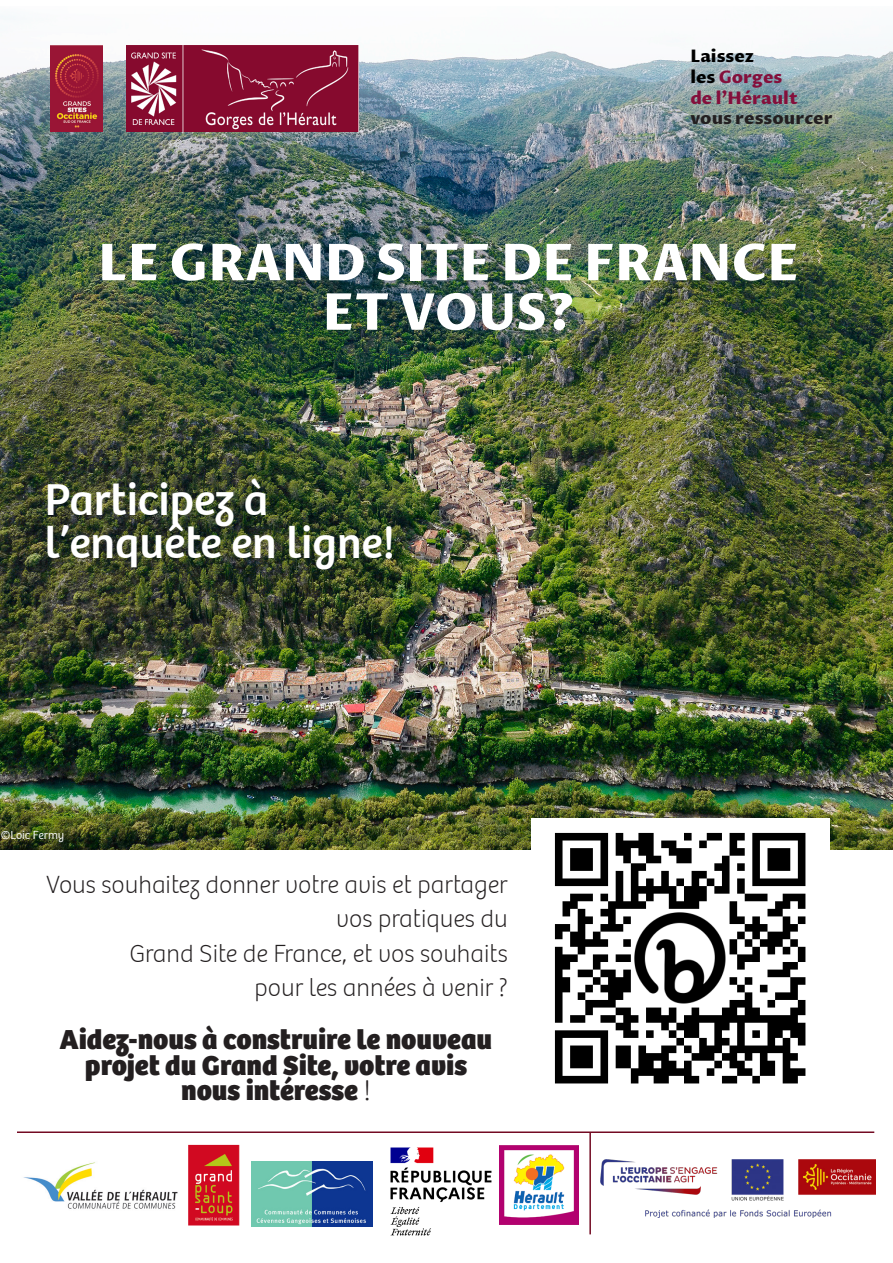
<style>
.page{position:relative;width:893px;height:1263px;background:#fff}
.page>*{position:absolute;margin:0;border:0;box-sizing:border-box;transform-origin:0 0}
.t1{font:800 50.85px "Proza Libre";color:#fff}
.t2{font:45.75px "Bree";color:#fff}
.t3{font:800 28.5px/25.5px "Bree";color:#231f20;text-align:center}
.t4{font:100 25.5px/34.5px "Bree";color:#231f20;text-align:right}
.t5{font:800 17.25px "Proza Libre";color:#840f3b}
.t6{font:800 17.25px "Proza Libre";color:#231f20}
.t7{font:800 17.25px "Proza Libre";color:#000}
.t8{font:300 12px "Bree";color:#fff}
.s1{color:#000}
.s2{font-weight:100}
</style>
<div class="page">
<img style="left:0;top:15px;width:893px;height:834px">
<img style="left:23px;top:1162px;width:155px;height:47px">
<img style="left:252px;top:1161px;width:120px;height:65px">
<img style="left:188px;top:1145px;width:52px;height:81px">
<img style="left:390px;top:1145px;width:116px;height:91px">
<img style="left:600px;top:1160px;width:276px;height:57px">
<img style="left:499px;top:1146px;width:79px;height:79px">
<hr style="left:17px;top:1131px;width:857px;height:2px;background:#730b23">
<hr style="left:589px;top:1132px;width:2px;height:102px;background:#730b23">
<img style="left:127px;top:45px;width:232px;height:86px">
<img style="left:51px;top:45px;width:52px;height:86px">
<img style="left:531px;top:819px;width:298px;height:265px">
<p class="t7" style="left:690px;top:45px;width:65px">Laissez</p>
<p class="t5" style="left:690px;top:66px;width:94px"><span class="s1">les</span> Gorges</p>
<p class="t5" style="left:690px;top:87px;width:109px">de l’Hérault</p>
<p class="t6" style="left:690px;top:108px;width:144px">vous ressourcer</p>
<p class="t1" style="left:98px;top:231px;width:703px">LE GRAND SITE DE FRANCE</p>
<p class="t1" style="left:323px;top:280px;width:254px">ET VOUS?</p>
<p class="t2" style="left:45px;top:473px;width:225px">Participez à</p>
<p class="t2" style="left:45px;top:517px;width:351px">l’enquête en ligne!</p>
<p class="t8" style="left:1px;top:828px;width:65px">©Loic Fermy</p>
<p class="t4" style="left:46px;top:868px;width:463px">Vous souhaitez donner votre avis et partager vos pratiques du</p>
<p class="t4" style="left:129px;top:937px;width:380px">Grand Site de France, et vos souhaits</p>
<p class="t4" style="left:254px;top:971px;width:255px">pour les années à venir ?</p>
<p class="t3" style="left:60px;top:1027px;width:434px">Aidez-nous à construire le nouveau projet du Grand Site, votre avis</p>
<p class="t3" style="left:181px;top:1078px;width:191px">nous intéresse <span class="s2">!</span></p>
</div>
